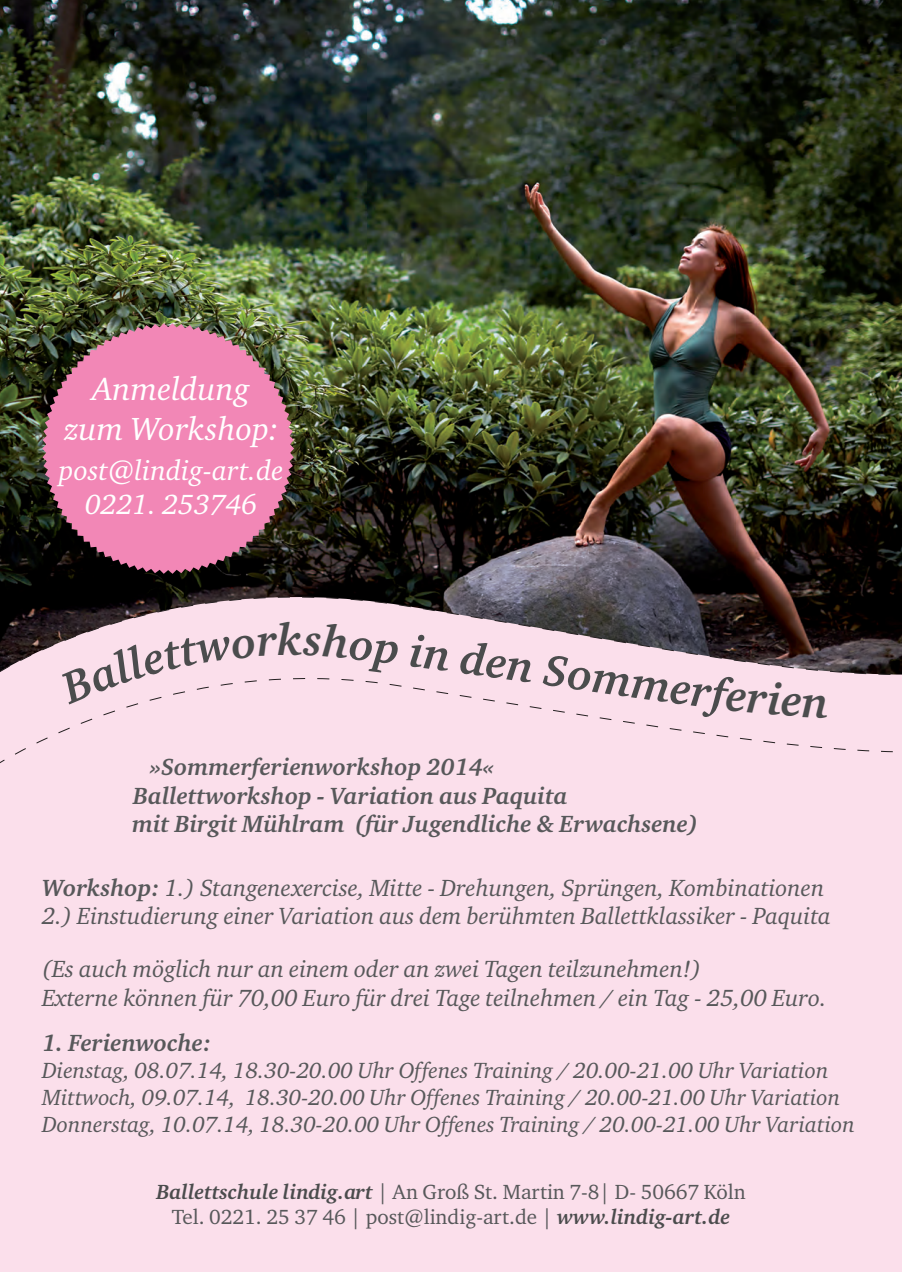
<style>
.page{position:relative;width:902px;height:1272px;background:#fff}
.page>*{position:absolute;margin:0;border:0;box-sizing:border-box;transform-origin:0 0}
.t1{font:italic 700 45px "Charter ITC Std";color:#4b4c4d}
.t2{font:italic 32.85px/39.5px "Charter ITC Std";color:#fff;text-align:center}
.t3{font:italic 28.5px/34.2px "Charter ITC Std";color:#fff;text-align:center}
.t4{font:italic 24px/28.8px "Charter ITC Std";color:#57585a}
.t5{font:italic 700 24px/28.8px "Charter ITC Std";color:#57585a}
.t6{font:italic 22.5px/27px "Charter ITC Std";color:#57585a}
.t7{font:21px/25.2px "Charter ITC Std";color:#57585a;text-align:center}
.s1{font-weight:700}
.s2{font-family:"Charter ITC";font-weight:700;font-style:italic;color:#4b4c4d}
.s3{font-weight:700;font-style:italic;color:#4b4c4d}
</style>
<div class="page">
<img style="left:0;top:0;width:901px;height:564px">
<div style="left:0;top:604px;width:901px;height:667px;background:#fbdfeb"></div>
<div style="left:0;top:683px;width:901px;height:93px;background:#fbdfeb"></div>
<svg style="left:42px;top:323px;width:252px;height:251px;background:#c17191"></svg>
<svg style="left:0;top:574px;width:899px;height:193px;background:#bba6af"></svg>
<h2 class="t2" style="left:64px;top:369px;width:216px">Anmeldung zum Workshop:</h2>
<p class="t3" style="left:59px;top:453px;width:226px">post@lindig-art.de<br>0221. 253746</p>
<h1 class="t1" style="left:277px;top:612px;width:27px">k</h1>
<h1 class="t1" style="left:428px;top:625px;width:271px;rotate:8deg">n den Somme</h1>
<p class="t5" style="left:132px;top:751px;width:567px;text-indent:18px">»Sommerferienworkshop 2014«<br>Ballettworkshop - Variation aus Paquita<br>mit Birgit Mühlram (für Jugendliche &amp; Erwachsene)</p>
<p class="t4" style="left:42px;top:872px;width:790px"><span class="s1">Workshop:</span> 1.) Stangenexercise, Mitte - Drehungen, Sprüngen, Kombinationen<br>2.) Einstudierung einer Variation aus dem berühmten Ballettklassiker - Paquita</p>
<p class="t4" style="left:42px;top:953px;width:786px">(Es auch möglich nur an einem oder an zwei Tagen teilzunehmen!)<br>Externe können für 70,00 Euro für drei Tage teilnehmen / ein Tag - 25,00 Euro.</p>
<p class="t5" style="left:42px;top:1027px;width:171px">1. Ferienwoche:</p>
<p class="t6" style="left:42px;top:1056px;width:814px">Dienstag, 08.07.14, 18.30-20.00 Uhr Offenes Training / 20.00-21.00 Uhr Variation<br>Mittwoch, 09.07.14, 18.30-20.00 Uhr Offenes Training / 20.00-21.00 Uhr Variation<br>Donnerstag, 10.07.14, 18.30-20.00 Uhr Offenes Training / 20.00-21.00 Uhr Variation</p>
<p class="t7" style="left:156px;top:1178px;width:590px"><span class="s2">Ballettschule lindig.art</span> | An Groß St. Martin 7-8| D- 50667 Köln<br>Tel. 0221. 25 37 46 | post@lindig-art.de | <span class="s3">www.lindig-art.de</span></p>
</div>
